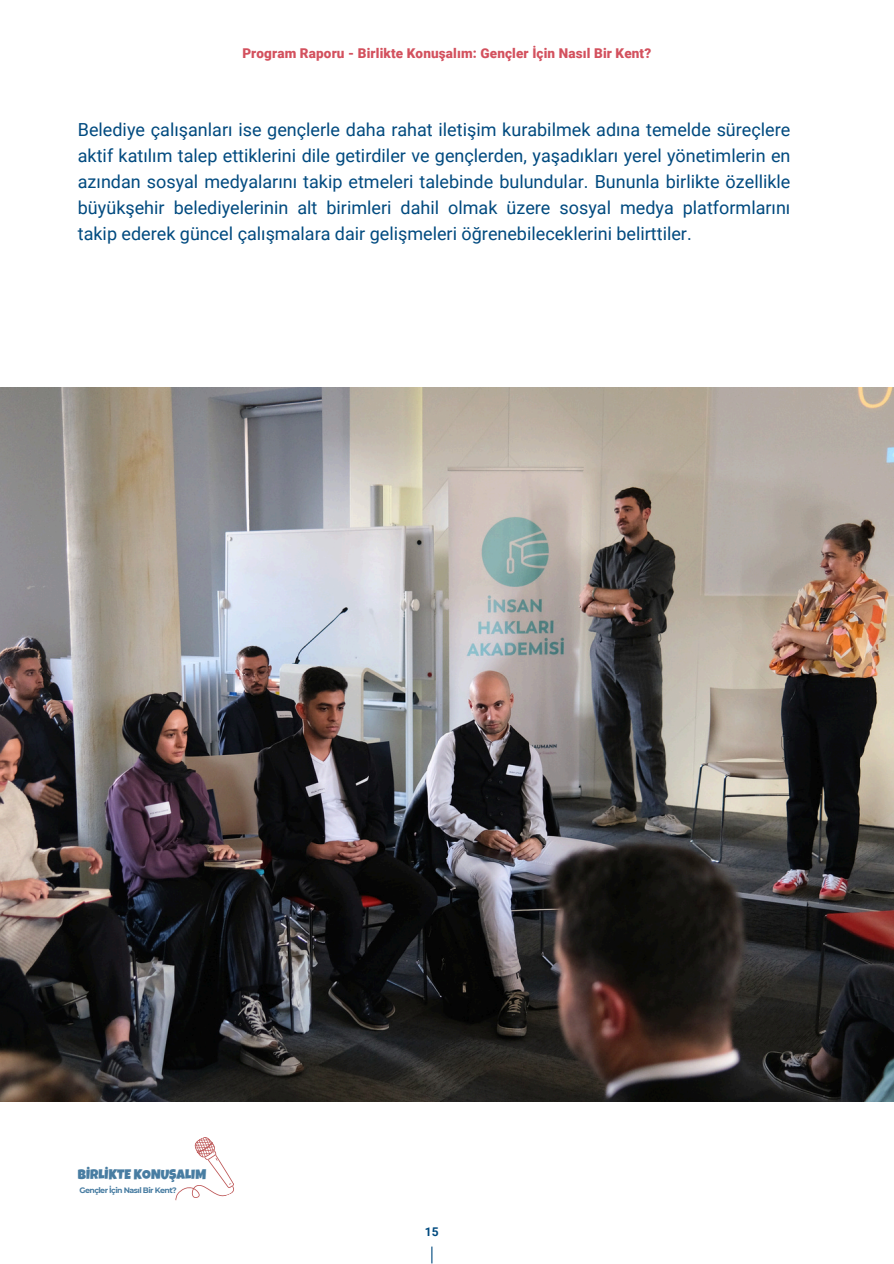
<style>
.page{position:relative;width:894px;height:1264px;background:#fff}
.page>*{position:absolute;margin:0;border:0;box-sizing:border-box;transform-origin:0 0}
.t1{font:18px/25.8px "Roboto";color:#004a7f;text-align:justify}
.t2{font:13.65px "Luckiest Guy";color:#487da2}
.t3{font:900 13.5px "Roboto";letter-spacing:.01em;color:#d3515e}
.t4{font:700 12px "Roboto";color:#004a7f}
.t5{font:700 7.8px "Montserrat";letter-spacing:-.07em;color:#487da2}
</style>
<div class="page">
<svg style="left:431px;top:1246px;width:1px;height:17px"></svg>
<img style="left:0;top:388px;width:893px;height:713px">
<svg style="left:175px;top:1137px;width:59px;height:64px"></svg>
<p class="t3" style="left:242px;top:46px;width:410px">Program Raporu - Birlikte Konuşalım: Gençler İçin Nasıl Bir Kent?</p>
<p class="t1" style="left:78px;top:117px;width:714px">Belediye çalışanları ise gençlerle daha rahat iletişim kurabilmek adına temelde süreçlere aktif katılım talep ettiklerini dile getirdiler ve gençlerden, yaşadıkları yerel yönetimlerin en azından sosyal medyalarını takip etmeleri talebinde bulundular. Bununla birlikte özellikle büyükşehir belediyelerinin alt birimleri dahil olmak üzere sosyal medya platformlarını takip ederek güncel çalışmalara dair gelişmeleri öğrenebileceklerini belirttiler.</p>
<p class="t2" style="left:78px;top:1169px;width:130px">BİRLİKTE KONUŞALIM</p>
<p class="t5" style="left:80px;top:1185px;width:99px">Gençler İçin Nasıl Bir Kent?</p>
<h1 class="t4" style="left:425px;top:1224px;width:15px">15</h1>
</div>
